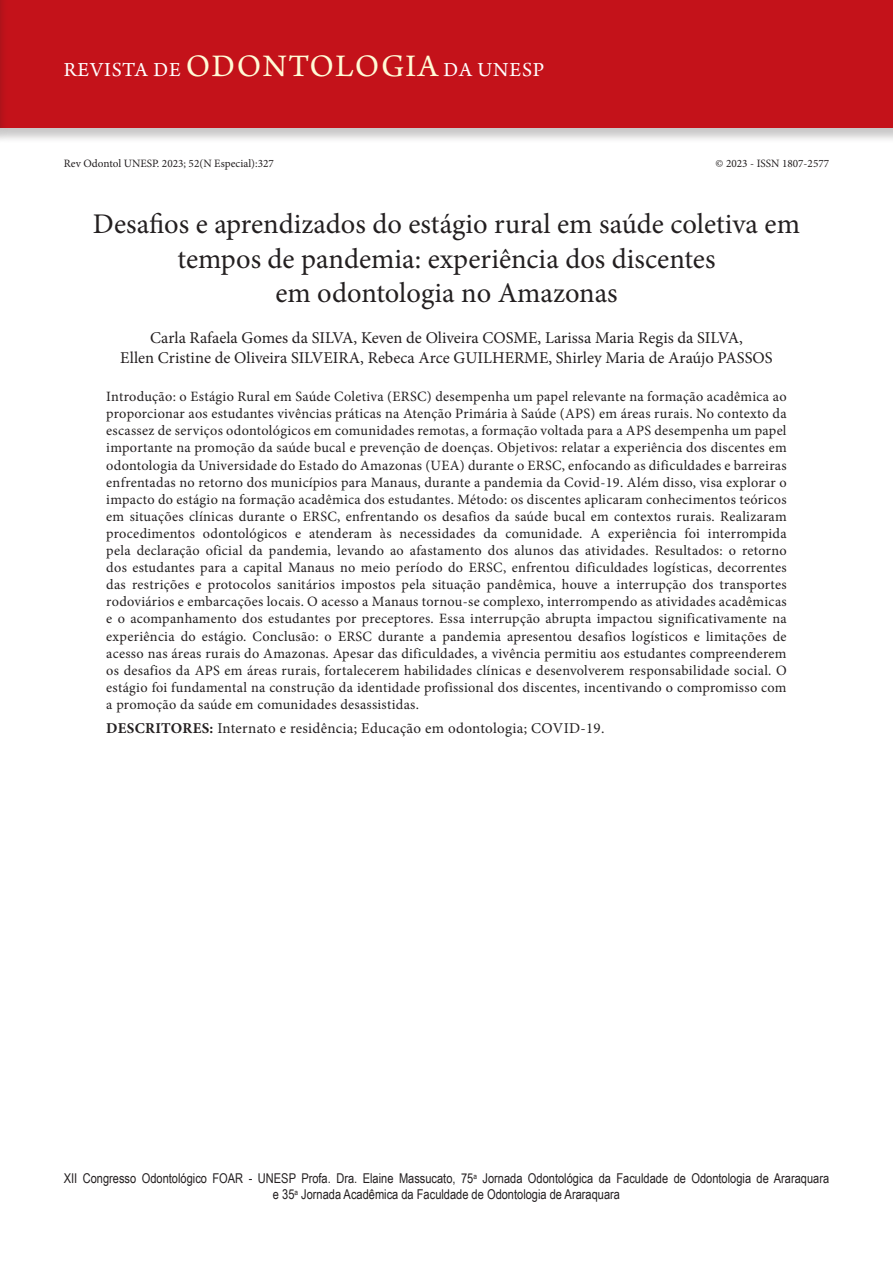
<style>
.page{position:relative;width:893px;height:1263px;background:#fff}
.page>*{position:absolute;margin:0;border:0;box-sizing:border-box;transform-origin:0 0}
.ArticleTitle{font:28.5px/34.2px "Minion Pro";color:#231f20;text-align:center}
.t1{font:21px "Arno Pro";letter-spacing:.04em;color:#fff}
.Authors{font:16.5px/19.8px "Minion Pro";color:#231f20;text-align:center}
.Keywords{font:15px "Minion Pro";letter-spacing:.02em;color:#231f20}
.Abstract{font:14.25px/17.1px "Minion Pro";letter-spacing:.02em;color:#231f20;text-align:justify}
.t2{font:13.5px/16.2px "Arial Narrow";color:#231f20;text-align:center}
.t3{font:11.25px "Minion Pro";color:#231f20}
.s1{font-size:33px;color:#fffbd6}
.s2{font-weight:700}
</style>
<div class="page">
<div style="left:0;top:0;width:893px;height:144px;background:#231f20;opacity:.25"></div>
<div style="left:0;top:0;width:893px;height:128px;background:#c4121a"></div>
<div style="left:0;top:0;width:8px;height:144px;background:#231f20;opacity:.25"></div>
<hr style="left:0;top:0;width:1px;height:128px;background:#c4121a">
<h2 class="t1" style="left:64px;top:58px;width:482px">REVISTA DE <span class="s1">ODONTOLOGIA</span> DA UNESP</h2>
<p class="t3" style="left:64px;top:156px;width:212px">Rev Odontol UNESP. 2023; 52(N Especial):327</p>
<p class="t3" style="left:715px;top:156px;width:115px">© 2023 - ISSN 1807-2577</p>
<p class="ArticleTitle" style="left:93px;top:207px;width:709px">Desafios e aprendizados do estágio rural em saúde coletiva em tempos de pandemia: experiência dos discentes<br>em odontologia no Amazonas</p>
<p class="Authors" style="left:120px;top:328px;width:654px">Carla Rafaela Gomes da SILVA, Keven de Oliveira COSME, Larissa Maria Regis da SILVA,<br>Ellen Cristine de Oliveira SILVEIRA, Rebeca Arce GUILHERME, Shirley Maria de Araújo PASSOS</p>
<p class="Abstract" style="left:106px;top:388px;width:682px">Introdução: o Estágio Rural em Saúde Coletiva (ERSC) desempenha um papel relevante na formação acadêmica ao proporcionar aos estudantes vivências práticas na Atenção Primária à Saúde (APS) em áreas rurais. No contexto da escassez de serviços odontológicos em comunidades remotas, a formação voltada para a APS desempenha um papel importante na promoção da saúde bucal e prevenção de doenças. Objetivos: relatar a experiência dos discentes em odontologia da Universidade do Estado do Amazonas (UEA) durante o ERSC, enfocando as dificuldades e barreiras enfrentadas no retorno dos municípios para Manaus, durante a pandemia da Covid-19. Além disso, visa explorar o impacto do estágio na formação acadêmica dos estudantes. Método: os discentes aplicaram conhecimentos teóricos em situações clínicas durante o ERSC, enfrentando os desafios da saúde bucal em contextos rurais. Realizaram procedimentos odontológicos e atenderam às necessidades da comunidade. A experiência foi interrompida pela declaração oficial da pandemia, levando ao afastamento dos alunos das atividades. Resultados: o retorno dos estudantes para a capital Manaus no meio período do ERSC, enfrentou dificuldades logísticas, decorrentes das restrições e protocolos sanitários impostos pela situação pandêmica, houve a interrupção dos transportes rodoviários e embarcações locais. O acesso a Manaus tornou-se complexo, interrompendo as atividades acadêmicas e o acompanhamento dos estudantes por preceptores. Essa interrupção abrupta impactou significativamente na experiência do estágio. Conclusão: o ERSC durante a pandemia apresentou desafios logísticos e limitações de acesso nas áreas rurais do Amazonas. Apesar das dificuldades, a vivência permitiu aos estudantes compreenderem os desafios da APS em áreas rurais, fortalecerem habilidades clínicas e desenvolverem responsabilidade social. O estágio foi fundamental na construção da identidade profissional dos discentes, incentivando o compromisso com a promoção da saúde em comunidades desassistidas.</p>
<p class="Keywords" style="left:106px;top:718px;width:500px"><span class="s2">DESCRITORES:</span> Internato e residência; Educação em odontologia; COVID-19.</p>
<p class="t2" style="left:64px;top:1169px;width:767px">XII Congresso Odontológico FOAR - UNESP Profa. Dra. Elaine Massucato, 75<sup>a</sup> Jornada Odontológica da Faculdade de Odontologia de Araraquara e 35<sup>a</sup> Jornada Acadêmica da Faculdade de Odontologia de Araraquara</p>
</div>
